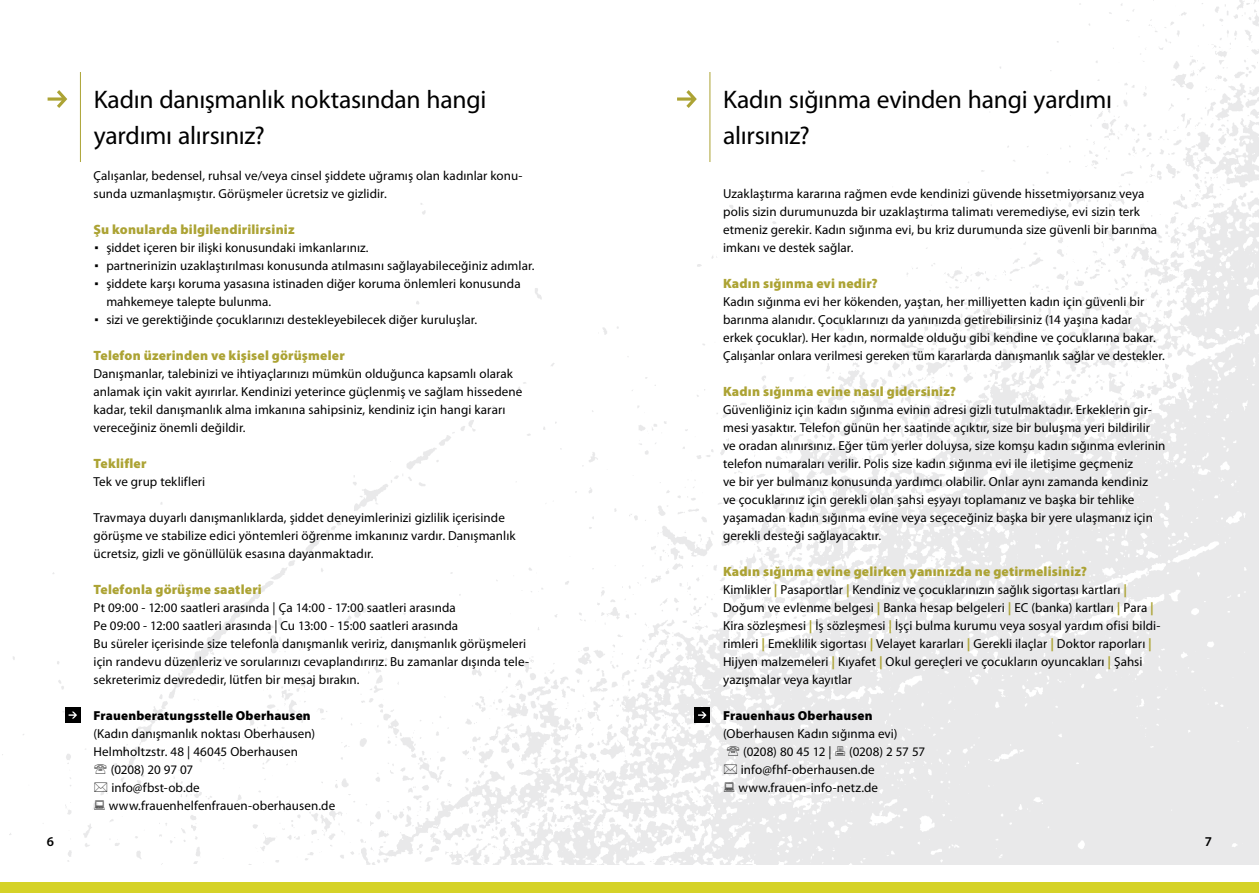
<style>
.page{position:relative;width:1259px;height:893px;background:#fff}
.page>*{position:absolute;margin:0;border:0;box-sizing:border-box;transform-origin:0 0}
.t1{font:25.5px/36px "Myriad Pro";letter-spacing:-.01em;color:#000}
.t2{font:900 13.5px "Myriad Pro";letter-spacing:.01em;color:#aca334}
.t3{font:600 13.5px "Myriad Pro";color:#000}
.t4{font:13.05px/18px "Myriad Pro";letter-spacing:.005em;color:#000}
.t5{font:900 13.05px "Myriad Pro";letter-spacing:.015em;color:#000}
.s1{font-family:"DIN";font-weight:500;font-size:22.5px}
.s2{font-weight:700;color:#aca334}
</style>
<div class="page">
<img style="left:2px;top:72px;width:627px;height:792px">
<svg style="left:629px;top:0;width:630px;height:864px"></svg>
<div style="left:65px;top:707px;width:16px;height:16px;background:#000"></div>
<svg style="left:69px;top:712px;width:8px;height:6px"></svg>
<div style="left:694px;top:707px;width:16px;height:16px;background:#000"></div>
<svg style="left:698px;top:712px;width:8px;height:6px"></svg>
<svg style="left:48px;top:90px;width:19px;height:18px"></svg>
<hr style="left:80px;top:72px;width:1px;height:90px;background:#aca334">
<svg style="left:677px;top:90px;width:20px;height:18px"></svg>
<hr style="left:709px;top:72px;width:1px;height:90px;background:#aca334">
<div style="left:0;top:882px;width:1259px;height:11px;background:#d5d227"></div>
<svg style="left:95px;top:764px;width:12px;height:10px"></svg>
<svg style="left:95px;top:782px;width:12px;height:10px"></svg>
<svg style="left:95px;top:800px;width:10px;height:10px"></svg>
<svg style="left:727px;top:746px;width:12px;height:10px"></svg>
<svg style="left:835px;top:746px;width:10px;height:10px"></svg>
<svg style="left:724px;top:764px;width:13px;height:10px"></svg>
<svg style="left:724px;top:782px;width:10px;height:10px"></svg>
<h1 class="t1" style="left:94px;top:82px;width:394px">Kadın danışmanlık noktasından hangi yardımı alırsınız?</h1>
<h1 class="t1" style="left:723px;top:82px;width:390px">Kadın sığınma evinden hangi yardımı alırsınız?</h1>
<p class="t4" style="left:94px;top:167px;width:430px">Çalışanlar, bedensel, ruhsal ve/veya cinsel şiddete uğramış olan kadınlar konu&shy;sunda uzmanlaşmıştır. Görüşmeler ücretsiz ve gizlidir.</p>
<p class="t2" style="left:94px;top:220px;width:203px">Şu konularda bilgilendirilirsiniz</p>
<p class="t4" style="left:94px;top:239px;width:277px"><span class="s1">·</span> şiddet içeren bir ilişki konusundaki imkanlarınız.</p>
<p class="t4" style="left:94px;top:257px;width:442px"><span class="s1">·</span> partnerinizin uzaklaştırılması konusunda atılmasını sağlayabileceğiniz adımlar.</p>
<p class="t4" style="left:94px;top:275px;width:428px"><span class="s1">·</span> şiddete karşı koruma yasasına istinaden diğer koruma önlemleri konusunda</p>
<p class="t4" style="left:106px;top:293px;width:166px">mahkemeye talepte bulunma.</p>
<p class="t4" style="left:94px;top:311px;width:385px"><span class="s1">·</span> sizi ve gerektiğinde çocuklarınızı destekleyebilecek diğer kuruluşlar.</p>
<p class="t2" style="left:94px;top:346px;width:253px">Telefon üzerinden ve kişisel görüşmeler</p>
<p class="t4" style="left:94px;top:365px;width:430px">Danışmanlar, talebinizi ve ihtiyaçlarınızı mümkün olduğunca kapsamlı olarak anlamak için vakit ayırırlar. Kendinizi yeterince güçlenmiş ve sağlam hissedene kadar, tekil danışmanlık alma imkanına sahipsiniz, kendiniz için hangi kararı vereceğiniz önemli değildir.</p>
<p class="t2" style="left:94px;top:454px;width:54px">Teklifler</p>
<p class="t4" style="left:94px;top:473px;width:113px">Tek ve grup teklifleri</p>
<p class="t4" style="left:94px;top:509px;width:423px">Travmaya duyarlı danışmanlıklarda, şiddet deneyimlerinizi gizlilik içerisinde görüşme ve stabilize edici yöntemleri öğrenme imkanınız vardır. Danışmanlık ücretsiz, gizli ve gönüllülük esasına dayanmaktadır.</p>
<p class="t2" style="left:94px;top:580px;width:170px">Telefonla görüşme saatleri</p>
<p class="t4" style="left:94px;top:599px;width:437px">Pt 09:00 - 12:00 saatleri arasında | Ça 14:00 - 17:00 saatleri arasında<br>Pe 09:00 - 12:00 saatleri arasında | Cu 13:00 - 15:00 saatleri arasında<br>Bu süreler içerisinde size telefonla danışmanlık veririz, danışmanlık görüşmeleri için randevu düzenleriz ve sorularınızı cevaplandırırız. Bu zamanlar dışında tele&shy;sekreterimiz devrededir, lütfen bir mesaj bırakın.</p>
<p class="t5" style="left:94px;top:707px;width:219px">Frauenberatungsstelle Oberhausen</p>
<p class="t4" style="left:94px;top:725px;width:223px">(Kadın danışmanlık noktası Oberhausen)</p>
<p class="t4" style="left:94px;top:743px;width:206px">Helmholtzstr. 48 | 46045 Oberhausen</p>
<p class="t4" style="left:111px;top:761px;width:84px">(0208) 20 97 07</p>
<p class="t4" style="left:111px;top:779px;width:90px">info@fbst-ob.de</p>
<p class="t4" style="left:109px;top:797px;width:228px">www.frauenhelfenfrauen-oberhausen.de</p>
<p class="t4" style="left:723px;top:185px;width:436px">Uzaklaştırma kararına rağmen evde kendinizi güvende hissetmiyorsanız veya polis sizin durumunuzda bir uzaklaştırma talimatı veremediyse, evi sizin terk etmeniz gerekir. Kadın sığınma evi, bu kriz durumunda size güvenli bir barınma imkanı ve destek sağlar.</p>
<p class="t2" style="left:723px;top:274px;width:156px">Kadın sığınma evi nedir?</p>
<p class="t4" style="left:723px;top:293px;width:443px">Kadın sığınma evi her kökenden, yaştan, her milliyetten kadın için güvenli bir barınma alanıdır. Çocuklarınızı da yanınızda getirebilirsiniz (14 yaşına kadar erkek çocuklar). Her kadın, normalde olduğu gibi kendine ve çocuklarına bakar.<br>Çalışanlar onlara verilmesi gereken tüm kararlarda danışmanlık sağlar ve destekler.</p>
<p class="t2" style="left:723px;top:382px;width:234px">Kadın sığınma evine nasıl gidersiniz?</p>
<p class="t4" style="left:723px;top:401px;width:444px">Güvenliğiniz için kadın sığınma evinin adresi gizli tutulmaktadır. Erkeklerin gir&shy;mesi yasaktır. Telefon günün her saatinde açıktır, size bir buluşma yeri bildirilir ve oradan alınırsınız. Eğer tüm yerler doluysa, size komşu kadın sığınma evlerinin telefon numaraları verilir. Polis size kadın sığınma evi ile iletişime geçmeniz<br>ve bir yer bulmanız konusunda yardımcı olabilir. Onlar aynı zamanda kendiniz<br>ve çocuklarınız için gerekli olan şahsi eşyayı toplamanız ve başka bir tehlike yaşamadan kadın sığınma evine veya seçeceğiniz başka bir yere ulaşmanız için gerekli desteği sağlayacaktır.</p>
<p class="t2" style="left:723px;top:562px;width:365px">Kadın sığınma evine gelirken yanınızda ne getirmelisiniz?</p>
<p class="t4" style="left:723px;top:581px;width:439px">Kimlikler <span class="s2">|</span> Pasaportlar <span class="s2">|</span> Kendiniz ve çocuklarınızın sağlık sigortası kartları <span class="s2">| </span>Doğum ve evlenme belgesi <span class="s2">|</span> Banka hesap belgeleri <span class="s2">|</span> EC (banka) kartları <span class="s2">|</span> Para <span class="s2">| </span>Kira sözleşmesi <span class="s2">|</span> İş sözleşmesi <span class="s2">|</span> İşçi bulma kurumu veya sosyal yardım ofisi bildi&shy;rimleri <span class="s2">|</span> Emeklilik sigortası <span class="s2">|</span> Velayet kararları <span class="s2">|</span> Gerekli ilaçlar <span class="s2">|</span> Doktor raporları <span class="s2">| </span>Hijyen malzemeleri <span class="s2">|</span> Kıyafet <span class="s2">|</span> Okul gereçleri ve çocukların oyuncakları <span class="s2">|</span> Şahsi yazışmalar veya kayıtlar</p>
<p class="t5" style="left:723px;top:707px;width:151px">Frauenhaus Oberhausen</p>
<p class="t4" style="left:743px;top:725px;width:156px;text-indent:-20px">(Oberhausen Kadın sığınma evi) (0208) 80 45 12 |</p>
<p class="t4" style="left:738px;top:743px;width:188px;text-indent:111px">(0208) 2 57 57 info@fhf-oberhausen.de www.frauen-info-netz.de</p>
<p class="t3" style="left:47px;top:834px;width:9px">6</p>
<p class="t3" style="left:1205px;top:834px;width:9px">7</p>
</div>
